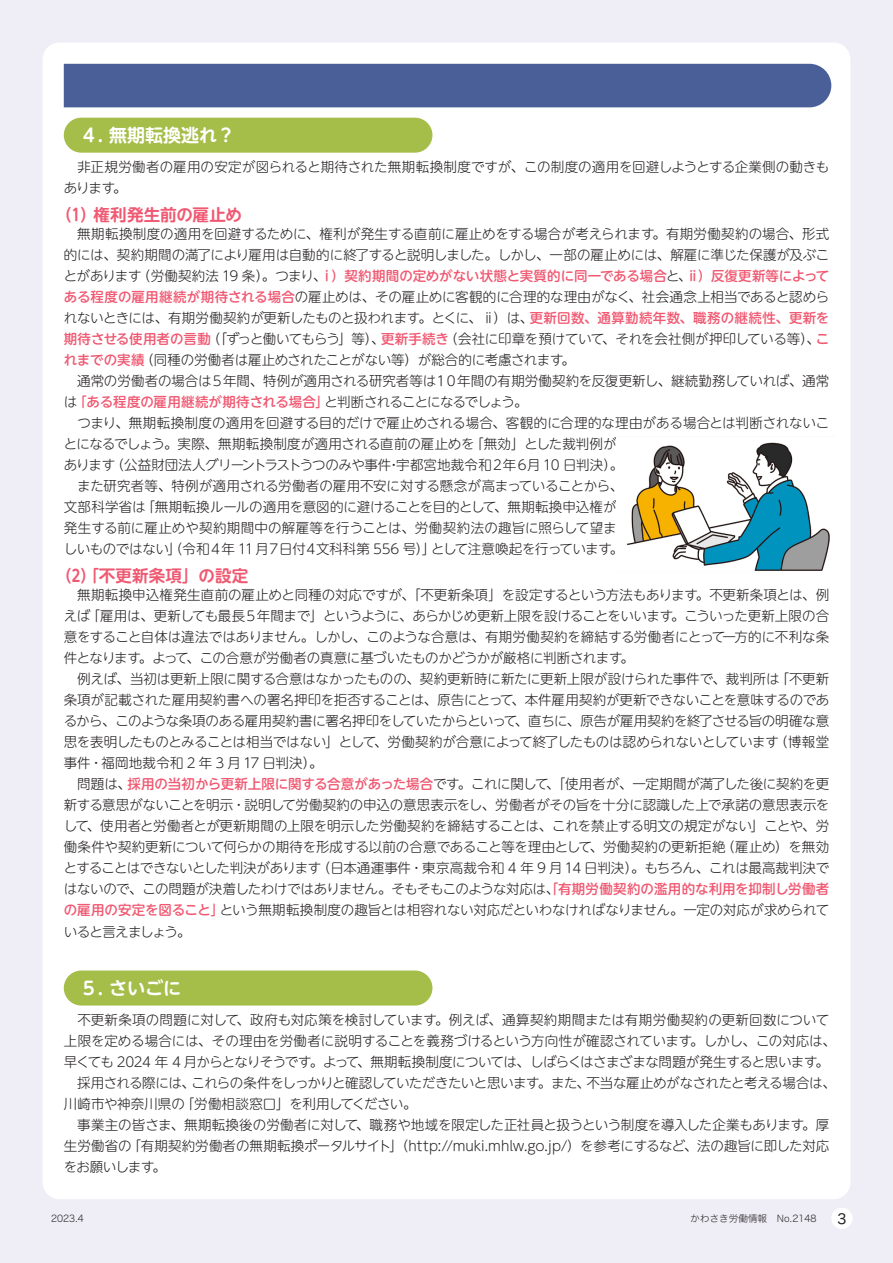
<style>
.page{position:relative;width:893px;height:1263px;background:#efeef6}
.page>*{position:absolute;margin:0;border:0;box-sizing:border-box;transform-origin:0 0}
.t1{font:700 18px "UD Shin M Go Pr 6 De";color:#fff}
.t2{font:700 16.5px "UD Shin M Go Pr 6 N De";letter-spacing:.01em;color:#f05972}
.t3{font:13.8px "Hira Maru Std W4";color:#231f20}
.t4{font:300 13.5px/21px "UD Shin M Go Pr 6 N";letter-spacing:-.015em;color:#231f20}
.t5{font:9.6px "Hira Maru Std W2";color:#231f20}
.s1{font-weight:500;color:#f05972}
</style>
<div class="page">
<div style="left:43px;top:43px;width:807px;height:1156px;background:#fff;border-radius:17px"></div>
<div style="left:64px;top:64px;width:767px;height:43px;background:#4a5e98"></div>
<div style="left:64px;top:118px;width:368px;height:35px;background:#a5be4a;border-radius:18px"></div>
<div style="left:64px;top:970px;width:368px;height:35px;background:#a5be4a;border-radius:18px"></div>
<img style="left:626px;top:442px;width:204px;height:129px">
<div style="left:831px;top:1208px;width:22px;height:21px;background:#fff;border-radius:50%"></div>
<h1 class="t1" style="left:80px;top:120px;width:157px">４．無期転換逃れ？</h1>
<p class="t4" style="left:64px;top:155px;width:767px">　非正規労働者の雇用の安定が図られると期待された無期転換制度ですが、この制度の適用を回避しようとする企業側の動きもあります。</p>
<p class="t2" style="left:56px;top:200px;width:188px">（1 権利発生前の雇止め</p>
<p class="t4" style="left:64px;top:223px;width:767px">　無期転換制度の適用を回避するために、権利が発生する直前に雇止めをする場合が考えられます。有期労働契約の場合、形式的には、契約期間の満了により雇用は自動的に終了すると説明しました。しかし、一部の雇止めには、解雇に準じた保護が及ぶことがあります（労働契約法 19 条）。つまり、<span class="s1">ⅰ）契約期間の定めがない状態と実質的に同一である場合</span>と、<span class="s1">ⅱ）反復更新等によってある程度の雇用継続が期待される場合</span>の雇止めは、その雇止めに客観的に合理的な理由がなく、社会通念上相当であると認められないときには、有期労働契約が更新したものと扱われます。とくに、ⅱ）は、<span class="s1">更新回数、通算勤続年数、職務の継続性、更新を期待させる使用者の言動</span>（｢ずっと働いてもらう｣等）、<span class="s1">更新手続き</span>（会社に印章を預けていて、それを会社側が押印している等）、<span class="s1">これまでの実績</span>（同種の労働者は雇止めされたことがない等）が総合的に考慮されます。<br>　通常の労働者の場合は５年間、特例が適用される研究者等は１０年間の有期労働契約を反復更新し、継続勤務していれば、通常は<span class="s1">「ある程度の雇用継続が期待される場合」</span>と判断されることになるでしょう。<br>　つまり、無期転換制度の適用を回避する目的だけで雇止めされる場合、客観的に合理的な理由がある場合とは判断されないことになるでしょう。実際、無期転換制度が適用される直前の雇止めを「無効」とした裁判例が<br>あります（公益財団法人グリーントラストうつのみや事件・宇都宮地裁令和２年６月 10 日判決）。<br>　また研究者等、特例が適用される労働者の雇用不安に対する懸念が高まっていることから、<br>文部科学省は「無期転換ルールの適用を意図的に避けることを目的として、無期転換申込権が<br>発生する前に雇止めや契約期間中の解雇等を行うことは、労働契約法の趣旨に照らして望ま<br>しいものではない」（令和４年 11 月７日付４文科科第 556 号）」として注意喚起を行っています。</p>
<p class="t2" style="left:56px;top:562px;width:194px">（2「不更新条項」の設定</p>
<p class="t4" style="left:64px;top:584px;width:767px">　無期転換申込権発生直前の雇止めと同種の対応ですが、「不更新条項」を設定するという方法もあります。不更新条項とは、例えば「雇用は、更新しても最長５年間まで」というように、あらかじめ更新上限を設けることをいいます。こういった更新上限の合意をすること自体は違法ではありません。しかし、このような合意は、有期労働契約を締結する労働者にとって一方的に不利な条件となります。よって、この合意が労働者の真意に基づいたものかどうかが厳格に判断されます。<br>　例えば、当初は更新上限に関する合意はなかったものの、契約更新時に新たに更新上限が設けられた事件で、裁判所は「不更新条項が記載された雇用契約書への署名押印を拒否することは、原告にとって、本件雇用契約が更新できないことを意味するのであるから、このような条項のある雇用契約書に署名押印をしていたからといって、直ちに、原告が雇用契約を終了させる旨の明確な意思を表明したものとみることは相当ではない」として、労働契約が合意によって終了したものは認められないとしています（博報堂事件・福岡地裁令和 2 年 3 月17 日判決）。<br>　問題は、<span class="s1">採用の当初から更新上限に関する合意があった場合</span>です。これに関して、「使用者が、一定期間が満了した後に契約を更新する意思がないことを明示・説明して労働契約の申込の意思表示をし、労働者がその旨を十分に認識した上で承諾の意思表示をして、使用者と労働者とが更新期間の上限を明示した労働契約を締結することは、これを禁止する明文の規定がない」ことや、労働条件や契約更新について何らかの期待を形成する以前の合意であること等を理由として、労働契約の更新拒絶（雇止め）を無効とすることはできないとした判決があります（日本通運事件・東京高裁令和 4 年 9 月 14 日判決）。もちろん、これは最高裁判決ではないので、この問題が決着したわけではありません。そもそもこのような対応は、<span class="s1">「有期労働契約の濫用的な利用を抑制し労働者の雇用の安定を図ること」</span>という無期転換制度の趣旨とは相容れない対応だといわなければなりません。一定の対応が求められていると言えましょう。</p>
<h1 class="t1" style="left:80px;top:973px;width:103px">５．さいごに</h1>
<p class="t4" style="left:64px;top:1008px;width:774px">　不更新条項の問題に対して、政府も対応策を検討しています。例えば、通算契約期間または有期労働契約の更新回数について上限を定める場合には、その理由を労働者に説明することを義務づけるという方向性が確認されています。しかし、この対応は、早くても 2024 年 4 月からとなりそうです。よって、無期転換制度については、しばらくはさまざまな問題が発生すると思います。　採用される際には、これらの条件をしっかりと確認していただきたいと思います。また、不当な雇止めがなされたと考える場合は、川崎市や神奈川県の「労働相談窓口」を利用してください。<br>　事業主の皆さま、無期転換後の労働者に対して、職務や地域を限定した正社員と扱うという制度を導入した企業もあります。厚生労働省の「有期契約労働者の無期転換ポータルサイト」（http://muki.mhlw.go.jp/）を参考にするなど、法の趣旨に即した対応をお願いします。</p>
<p class="t5" style="left:51px;top:1211px;width:34px">2023.4</p>
<p class="t5" style="left:691px;top:1211px;width:127px">かわさき労働情報　No.2148</p>
<p class="t3" style="left:837px;top:1208px;width:11px">3</p>
</div>
